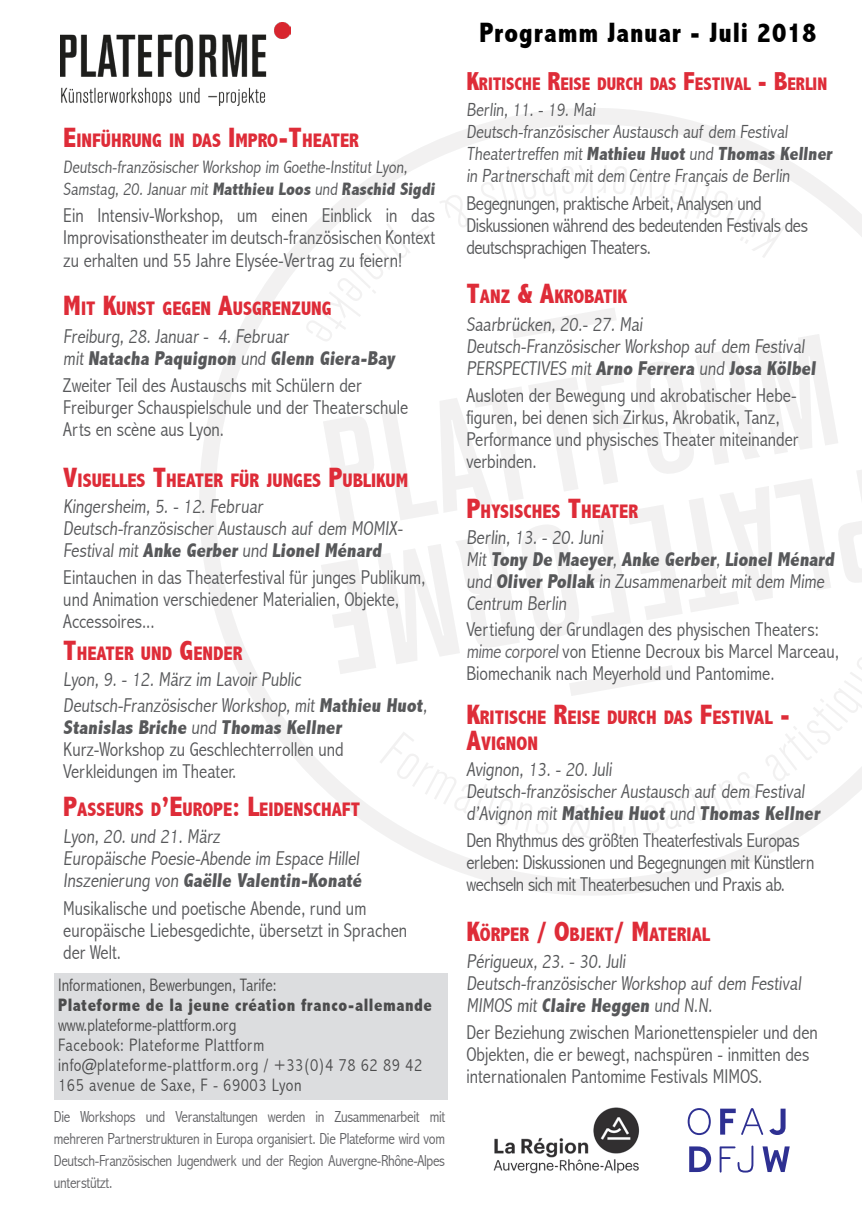
<style>
.page{position:relative;width:862px;height:1214px;background:#fff}
.page>*{position:absolute;margin:0;border:0;box-sizing:border-box;transform-origin:0 0}
.t1{font:800 condensed 28px "Abadi";letter-spacing:.03em;color:#000}
.t2{font:300 condensed 20px/22px "Abadi";color:#57585a}
.t3{font:300 condensed 20px/22px "Abadi";letter-spacing:-.02em;color:#57585a}
.t4{font:800 condensed 20px/22px "Abadi";color:#57585a}
.t5{font:800 condensed 19.6px/26px "Abadi";color:#de2c38}
.t6{font:300 condensed 19px/22px "Abadi";color:#57585a}
.t7{font:800 condensed 18.2px "Abadi";color:#de2c38}
.t8{font:300 condensed 18px/20px "Abadi";letter-spacing:.03em;color:#000}
.t9{font:300 condensed 18px/22px "Abadi";color:#57585a}
.t10{font:800 condensed 18px "Abadi";letter-spacing:.03em;color:#000}
.t11{font:300 condensed 18px "Abadi";color:#000}
.t12{font:300 condensed 16px/22px "Abadi";letter-spacing:-.02em;color:#636366;text-align:justify}
.s1{font-size:28px}
.s2{font-weight:800}
.s3{font-weight:300}
.s4{font-size:26px}
.s5{color:#636366}
</style>
<div class="page">
<svg style="left:199px;top:108px;width:598px;height:787px"></svg>
<svg style="left:305px;top:165px;width:557px;height:673px"></svg>
<div style="left:55px;top:972px;width:393px;height:126px;background:#dcdddf"></div>
<img style="left:61px;top:23px;width:230px;height:83px">
<svg style="left:689px;top:1146px;width:22px;height:25px"></svg>
<svg style="left:719px;top:1145px;width:34px;height:27px"></svg>
<svg style="left:762px;top:1146px;width:28px;height:25px"></svg>
<svg style="left:687px;top:1108px;width:24px;height:26px"></svg>
<svg style="left:720px;top:1108px;width:43px;height:26px"></svg>
<svg style="left:769px;top:1108px;width:16px;height:26px"></svg>
<img style="left:493px;top:1107px;width:147px;height:67px">
<p class="t5" style="left:63px;top:127px;width:297px"><span class="s1">E</span>INFÜHRUNG IN DAS <span class="s1">I</span>MPRO<span class="s1">-T</span>HEATER</p>
<p class="t9" style="left:63px;top:156px;width:375px">Deutsch-französischer Workshop im Goethe-Institut Lyon,<br>Samstag, 20. Januar mit <span class="s2">Matthieu Loos</span> und <span class="s2">Raschid Sigdi</span></p>
<p class="t2" style="left:63px;top:205px;width:373px;text-align:justify">Ein Intensiv-Workshop, um einen Einblick in das Improvisationstheater im deutsch-französischen Kontext zu erhalten und 55 Jahre Elysée-Vertrag zu feiern!</p>
<p class="t5" style="left:63px;top:296px;width:270px"><span class="s1">M</span>IT <span class="s1">K</span>UNST GEGEN <span class="s1">A</span>USGRENZUNG</p>
<p class="t2" style="left:63px;top:325px;width:333px">Freiburg, 28. Januar - 4. Februar<br>mit <span class="s2">Natacha Paquignon</span> und <span class="s2">Glenn Giera-Bay</span></p>
<p class="t2" style="left:63px;top:374px;width:346px">Zweiter Teil des Austauschs mit Schülern der<br>Freiburger Schauspielschule und der Theaterschule<br>Arts en scène aus Lyon.</p>
<p class="t5" style="left:63px;top:467px;width:344px"><span class="s1">V</span>ISUELLES <span class="s1">T</span>HEATER FÜR JUNGES <span class="s1">P</span>UBLIKUM</p>
<p class="t2" style="left:63px;top:495px;width:343px">Kingersheim, 5. - 12. Februar<br>Deutsch-französischer Austausch auf dem MOMIX-<br>Festival mit <span class="s2">Anke Gerber</span> und <span class="s2">Lionel Ménard</span></p>
<p class="t2" style="left:63px;top:566px;width:363px">Eintauchen in das Theaterfestival für junges Publikum, und Animation verschiedener Materialien, Objekte,<br>Accessoires...</p>
<p class="t5" style="left:63px;top:640px;width:181px"><span class="s1">T</span>HEATER UND <span class="s1">G</span>ENDER</p>
<p class="t2" style="left:63px;top:668px;width:241px">Lyon, 9. - 12. März im Lavoir Public</p>
<p class="t4" style="left:63px;top:694px;width:367px"><span class="s3">Deutsch-Französischer Workshop, mit</span> Mathieu Huot<span class="s3">,<br></span>Stanislas Briche <span class="s3">und</span> Thomas Kellner</p>
<p class="t2" style="left:63px;top:738px;width:282px">Kurz-Workshop zu Geschlechterrollen und<br>Verkleidungen im Theater.</p>
<p class="t5" style="left:63px;top:796px;width:298px"><span class="s1">P</span>ASSEURS D<span class="s1">’E</span>UROPE<span class="s1">: L</span>EIDENSCHAFT</p>
<p class="t2" style="left:63px;top:825px;width:302px">Lyon, 20. und 21. März<br>Europäische Poesie-Abende im Espace Hillel<br>Inszenierung von <span class="s2">Gaëlle Valentin-Konaté</span></p>
<p class="t2" style="left:63px;top:897px;width:345px">Musikalische und poetische Abende, rund um europäische Liebesgedichte, übersetzt in Sprachen der Welt.</p>
<p class="t11" style="left:58px;top:974px;width:220px">Informationen, Bewerbungen, Tarife:</p>
<p class="t10" style="left:58px;top:994px;width:375px">Plateforme de la jeune création franco-allemande</p>
<p class="t8" style="left:58px;top:1014px;width:366px">www.plateforme-plattform.org<br>Facebook: Plateforme Plattform info@plateforme-plattform.org / +33(0)4 78 62 89 42<br>165 avenue de Saxe, F - 69003 Lyon</p>
<p class="t12" style="left:54px;top:1105px;width:393px">Die Workshops und Veranstaltungen werden in Zusammenarbeit mit mehreren Partnerstrukturen in Europa organisiert. Die Plateforme wird vom Deutsch-Französischen Jugendwerk und der Region Auvergne-Rhône-Alpes unterstützt.</p>
<p class="t1" style="left:479px;top:16px;width:339px">Programm Januar - Juli 2018</p>
<p class="t7" style="left:466px;top:74px;width:362px"><span class="s4">K</span>RITISCHE <span class="s4">R</span>EISE DURCH DAS <span class="s4">F</span>ESTIVAL <span class="s4">- B</span>ERLIN</p>
<p class="t6" style="left:466px;top:99px;width:369px">Berlin, 11. - 19. Mai<br>Deutsch-französischer Austausch auf dem Festival Theatertreffen mit <span class="s2">Mathieu Huot</span> und <span class="s2">Thomas Kellner </span>in Partnerschaft mit dem Centre Français de Berlin</p>
<p class="t3" style="left:466px;top:192px;width:343px">Begegnungen, praktische Arbeit, Analysen und<br>Diskussionen während des bedeutenden Festivals des deutschsprachigen Theaters.</p>
<p class="t5" style="left:466px;top:284px;width:162px"><span class="s1">T</span>ANZ <span class="s1">&amp; A</span>KROBATIK</p>
<p class="t2" style="left:466px;top:313px;width:353px">Saarbrücken, 20.- 27. Mai<br>Deutsch-Französischer Workshop auf dem Festival<br>PERSPECTIVES mit <span class="s2">Arno Ferrera</span> und <span class="s2">Josa Kölbel</span></p>
<p class="t2" style="left:466px;top:384px;width:333px">Ausloten der Bewegung und akrobatischer Hebe&shy;figuren, bei denen sich Zirkus, Akrobatik, Tanz, Performance und physisches Theater miteinander verbinden.</p>
<p class="t5" style="left:466px;top:498px;width:173px"><span class="s1">P</span>HYSISCHES <span class="s1">T</span>HEATER</p>
<p class="t2" style="left:466px;top:526px;width:372px">Berlin, 13. - 20. Juni<br>Mit <span class="s2">Tony De Maeyer</span>, <span class="s2">Anke Gerber</span>, <span class="s2">Lionel Ménard </span>und <span class="s2">Oliver Pollak</span> in Zusammenarbeit mit dem Mime<br>Centrum Berlin</p>
<p class="t2" style="left:466px;top:618px;width:374px">Vertiefung der Grundlagen des physischen Theaters: <span class="s5">mime corporel</span> von Etienne Decroux bis Marcel Marceau,<br>Biomechanik nach Meyerhold und Pantomime.</p>
<p class="t5" style="left:466px;top:704px;width:325px"><span class="s1">K</span>RITISCHE <span class="s1">R</span>EISE DURCH DAS <span class="s1">F</span>ESTIVAL <span class="s1">-<br>A</span>VIGNON</p>
<p class="t2" style="left:466px;top:758px;width:357px">Avignon, 13. - 20. Juli<br>Deutsch-französischer Austausch auf dem Festival d’Avignon mit <span class="s2">Mathieu Huot</span> und <span class="s2">Thomas Kellner</span></p>
<p class="t3" style="left:466px;top:829px;width:350px">Den Rhythmus des größten Theaterfestivals Europas erleben: Diskussionen und Begegnungen mit Künstlern wechseln sich mit Theaterbesuchen und Praxis ab.</p>
<p class="t5" style="left:466px;top:920px;width:245px"><span class="s1">K</span>ÖRPER <span class="s1">/ O</span>BJEKT<span class="s1">/ M</span>ATERIAL</p>
<p class="t2" style="left:466px;top:950px;width:338px">Périgueux, 23. - 30. Juli<br>Deutsch-französischer Workshop auf dem Festival<br>MIMOS mit <span class="s2">Claire Heggen</span> und N.N.</p>
<p class="t2" style="left:466px;top:1021px;width:353px">Der Beziehung zwischen Marionettenspieler und den<br>Objekten, die er bewegt, nachspüren - inmitten des internationalen Pantomime Festivals MIMOS.</p>
</div>
